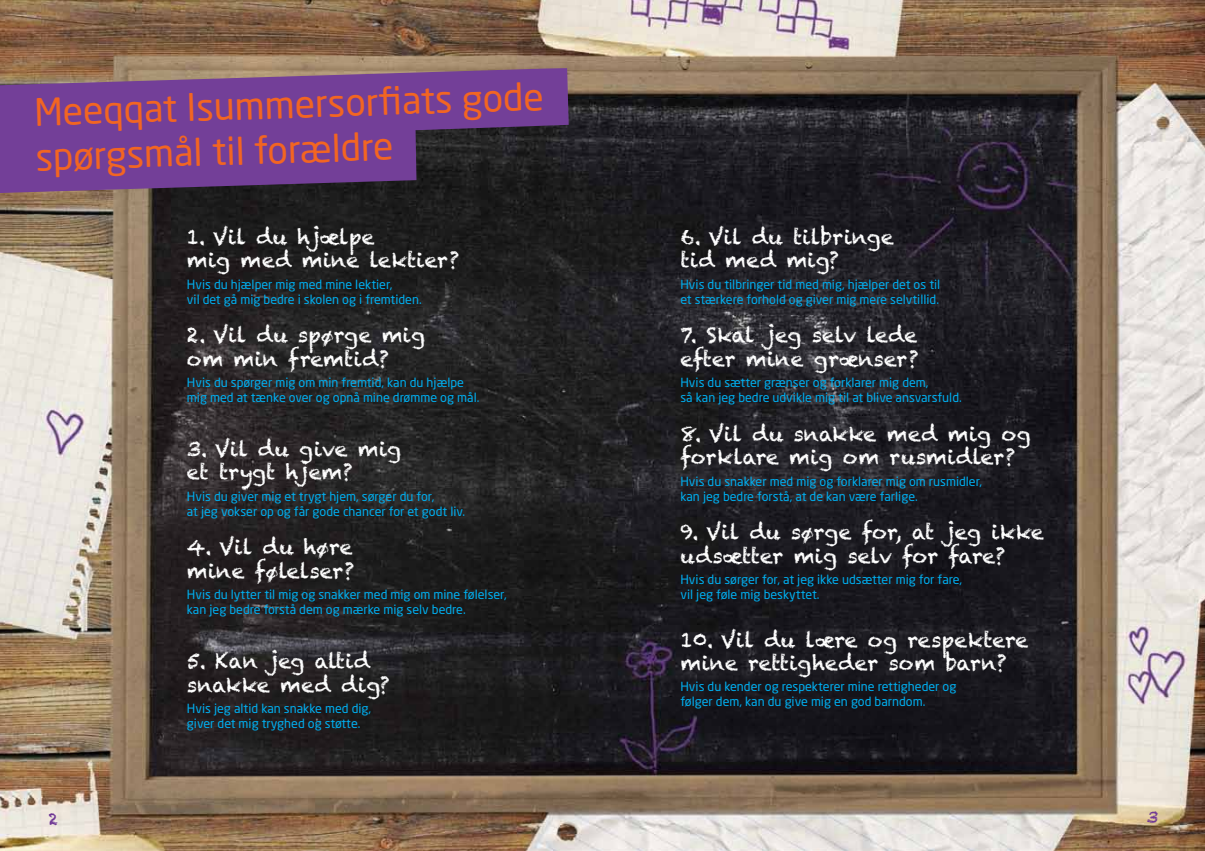
<style>
.page{position:relative;width:1205px;height:851px;background:#fff}
.page>*{position:absolute;margin:0;border:0;box-sizing:border-box;transform-origin:0 0}
.t1{font:37.5px/44.6px "Neo Sans Pro";color:#f26522}
.t2{font:20.62px/23.6px "Chalkduster";color:#fff}
.t3{font:12.5px/15px "Neo Sans Pro";color:#00aeef}
</style>
<div class="page">
<img style="left:0;top:0;width:1205px;height:850px">
<svg style="left:0;top:68px;width:569px;height:125px;fill:#733f98"></svg>
<svg style="left:49px;top:813px;width:9px;height:12px"></svg>
<svg style="left:1147px;top:810px;width:11px;height:13px"></svg>
<h1 class="t1" style="left:33px;top:90px;width:511px;rotate:-2deg">Meeqqat Isummersorfi ats gode spørgsmål til forældre</h1>
<h2 class="t2" style="left:187px;top:225px;width:274px">1. Vil du hjælpe<br>mig med mine lektier?</h2>
<p class="t3" style="left:187px;top:276px;width:236px">Hvis du hjælper mig med mine lektier,<br>vil det gå mig bedre i skolen og i fremtiden.</p>
<h2 class="t2" style="left:187px;top:323px;width:240px">2. Vil du spørge mig om min fremtid?</h2>
<p class="t3" style="left:187px;top:375px;width:294px">Hvis du spørger mig om min fremtid, kan du hjælpe mig med at tænke over og opnå mine drømme og mål.</p>
<h2 class="t2" style="left:187px;top:437px;width:216px">3. Vil du give mig et trygt hjem?</h2>
<p class="t3" style="left:187px;top:488px;width:280px">Hvis du giver mig et trygt hjem, sørger du for,<br>at jeg vokser op og får gode chancer for et godt liv.</p>
<h2 class="t2" style="left:187px;top:535px;width:169px">4. Vil du høre mine følelser?</h2>
<p class="t3" style="left:187px;top:587px;width:321px">Hvis du lytter til mig og snakker med mig om mine følelser, kan jeg bedre forstå dem og mærke mig selv bedre.</p>
<h2 class="t2" style="left:187px;top:649px;width:204px">5. Kan jeg altid snakke med dig?</h2>
<p class="t3" style="left:187px;top:700px;width:186px">Hvis jeg altid kan snakke med dig, giver det mig tryghed og støtte.</p>
<h2 class="t2" style="left:680px;top:225px;width:215px">6. Vil du tilbringe tid med mig?</h2>
<p class="t3" style="left:680px;top:276px;width:261px">Hvis du tilbringer tid med mig, hjælper det os til et stærkere forhold og giver mig mere selvtillid.</p>
<h2 class="t2" style="left:680px;top:323px;width:240px">7. Skal jeg selv lede efter mine grænser?</h2>
<p class="t3" style="left:680px;top:375px;width:283px">Hvis du sætter grænser og forklarer mig dem,<br>så kan jeg bedre udvikle mig til at blive ansvarsfuld.</p>
<h2 class="t2" style="left:680px;top:422px;width:352px">8. Vil du snakke med mig og forklare mig om rusmidler?</h2>
<p class="t3" style="left:680px;top:473px;width:303px">Hvis du snakker med mig og forklarer mig om rusmidler, kan jeg bedre forstå, at de kan være farlige.</p>
<h2 class="t2" style="left:680px;top:520px;width:365px">9. Vil du sørge for, at jeg ikke udsætter mig selv for fare?</h2>
<p class="t3" style="left:680px;top:572px;width:283px">Hvis du sørger for, at jeg ikke udsætter mig for fare, vil jeg føle mig beskyttet.</p>
<h2 class="t2" style="left:680px;top:627px;width:349px">10. Vil du lære og respektere mine rettigheder som barn?</h2>
<p class="t3" style="left:680px;top:679px;width:277px">Hvis du kender og respekterer mine rettigheder og følger dem, kan du give mig en god barndom.</p>
</div>
